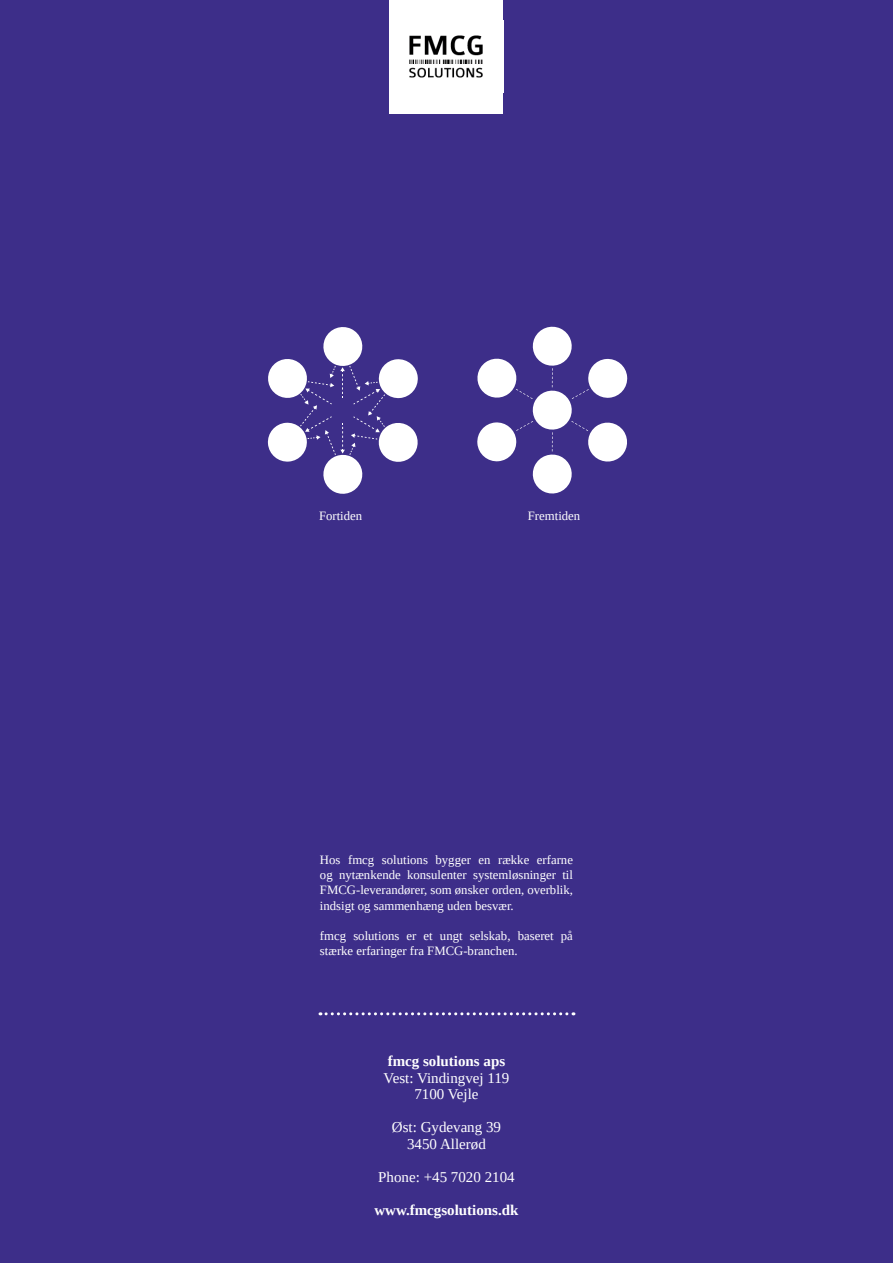
<style>
.page{position:relative;width:893px;height:1263px;background:#3d2e89}
.page>*{position:absolute;margin:0;border:0;box-sizing:border-box;transform-origin:0 0}
.t1{font:15px "Tinos";color:#fff}
.t2{font:700 15px "Tinos";color:#fff}
.t3{font:12.75px/15.3px "Tinos";color:#fff;text-align:justify}
</style>
<div class="page">
<div style="left:390px;top:0;width:113px;height:113px;background:#fff"></div>
<img style="left:409px;top:35px;width:74px;height:43px">
<svg style="left:320px;top:1012px;width:254px;height:3px"></svg>
<svg style="left:477px;top:326px;width:151px;height:168px"></svg>
<svg style="left:267px;top:327px;width:151px;height:167px"></svg>
<p class="t3" style="left:319px;top:508px;width:45px">Fortiden</p>
<p class="t3" style="left:528px;top:508px;width:54px">Fremtiden</p>
<p class="t3" style="left:320px;top:852px;width:255px">Hos fmcg solutions bygger en række erfarne og nytænkende konsulenter systemløsninger til FMCG-leverandører, som ønsker orden, overblik, indsigt og sammenhæng uden besvær.</p>
<p class="t3" style="left:320px;top:928px;width:254px">fmcg solutions er et ungt selskab, baseret på stærke erfaringer fra FMCG-branchen.</p>
<p class="t2" style="left:388px;top:1051px;width:119px">fmcg solutions aps</p>
<p class="t1" style="left:384px;top:1068px;width:127px">Vest: Vindingvej 119</p>
<p class="t1" style="left:414px;top:1084px;width:66px">7100 Vejle</p>
<p class="t1" style="left:392px;top:1117px;width:111px">Øst: Gydevang 39</p>
<p class="t1" style="left:407px;top:1134px;width:80px">3450 Allerød</p>
<p class="t1" style="left:378px;top:1167px;width:138px">Phone: +45 7020 2104</p>
<p class="t2" style="left:374px;top:1199px;width:146px">www.fmcgsolutions.dk</p>
</div>
